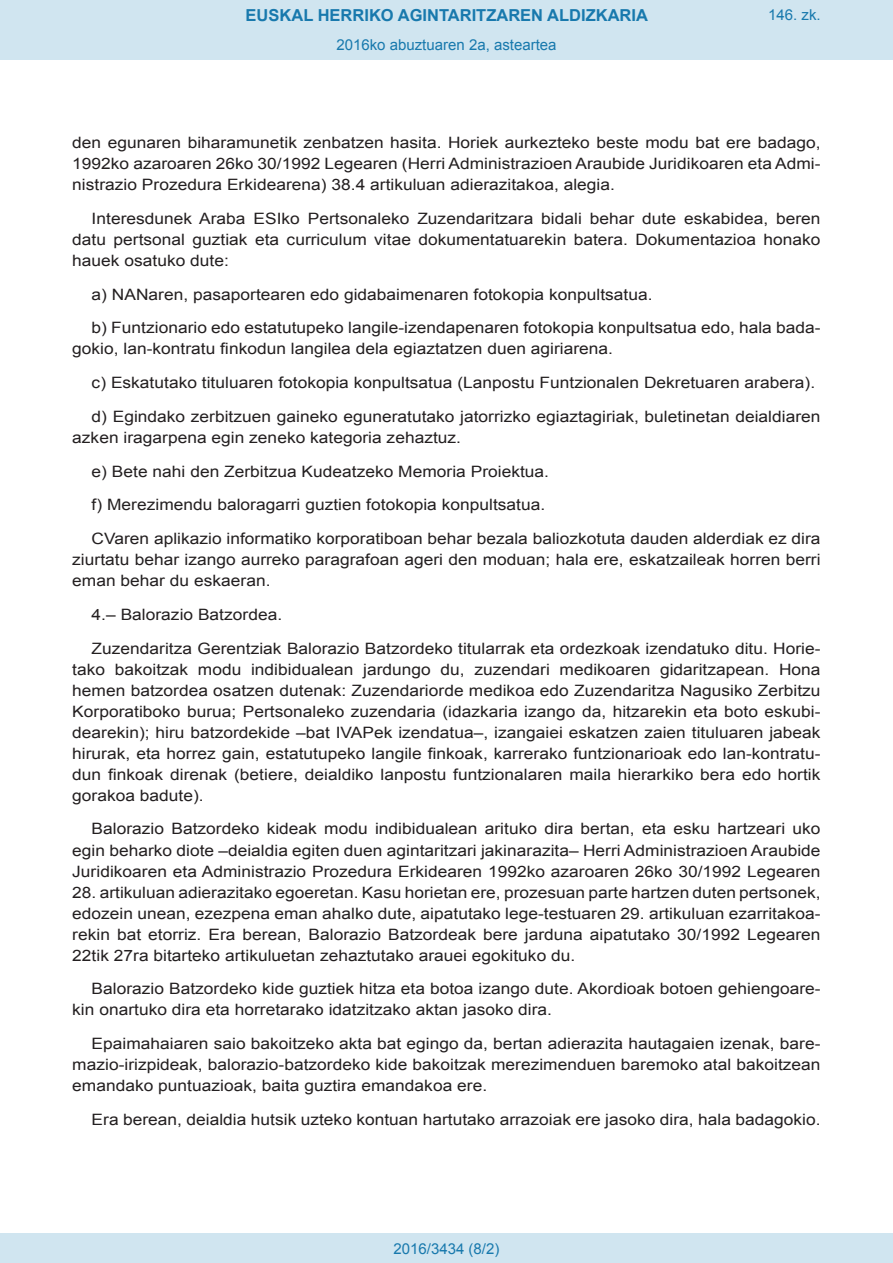
<style>
.page{position:relative;width:893px;height:1263px;background:#fff}
.page>*{position:absolute;margin:0;border:0;box-sizing:border-box;transform-origin:0 0}
.t1{font:700 16.5px "Arial";color:#1879ad}
.BOPVDetalle{font:15.6px/21px "Arial";color:#231f20;text-align:justify;scale:1.11 1}
.Paginacion_Centro{font:15px "Arial";color:#1879ad}
</style>
<div class="page">
<div style="left:0;top:0;width:893px;height:60px;background:#d0e5f0"></div>
<div style="left:0;top:1233px;width:893px;height:30px;background:#d0e5f0"></div>
<p class="t1" style="left:246px;top:4px;width:404px">EUSKAL HERRIKO AGINTARITZAREN ALDIZKARIA</p>
<p class="Paginacion_Centro" style="left:336px;top:35px;width:222px">2016ko abuztuaren 2a, asteartea</p>
<p class="Paginacion_Centro" style="left:768px;top:5px;width:54px">146. zk.</p>
<p class="BOPVDetalle" style="left:72px;top:132px;width:676px">den egunaren biharamunetik zenbatzen hasita. Horiek aurkezteko beste modu bat ere badago, 1992ko azaroaren 26ko 30/1992 Legearen (Herri Administrazioen Araubide Juridikoaren eta Admi&shy;nistrazio Prozedura Erkidearena) 38.4 artikuluan adierazitakoa, alegia.</p>
<p class="BOPVDetalle" style="left:72px;top:208px;width:676px;text-indent:19px">Interesdunek Araba ESIko Pertsonaleko Zuzendaritzara bidali behar dute eskabidea, beren datu pertsonal guztiak eta curriculum vitae dokumentatuarekin batera. Dokumentazioa honako hauek osatuko dute:</p>
<p class="BOPVDetalle" style="left:92px;top:284px;width:507px">a) NANaren, pasaportearen edo gidabaimenaren fotokopia konpultsatua.</p>
<p class="BOPVDetalle" style="left:72px;top:318px;width:676px;text-indent:19px">b) Funtzionario edo estatutupeko langile-izendapenaren fotokopia konpultsatua edo, hala bada&shy;gokio, lan-kontratu finkodun langilea dela egiaztatzen duen agiriarena.</p>
<p class="BOPVDetalle" style="left:92px;top:372px;width:653px">c) Eskatutako tituluaren fotokopia konpultsatua (Lanpostu Funtzionalen Dekretuaren arabera).</p>
<p class="BOPVDetalle" style="left:72px;top:406px;width:676px;text-indent:19px">d) Egindako zerbitzuen gaineko eguneratutako jatorrizko egiaztagiriak, buletinetan deialdiaren azken iragarpena egin zeneko kategoria zehaztuz.</p>
<p class="BOPVDetalle" style="left:92px;top:461px;width:414px">e) Bete nahi den Zerbitzua Kudeatzeko Memoria Proiektua.</p>
<p class="BOPVDetalle" style="left:92px;top:495px;width:410px">f) Merezimendu baloragarri guztien fotokopia konpultsatua.</p>
<p class="BOPVDetalle" style="left:72px;top:528px;width:676px;text-indent:19px">CVaren aplikazio informatiko korporatiboan behar bezala baliozkotuta dauden alderdiak ez dira ziurtatu behar izango aurreko paragrafoan ageri den moduan; hala ere, eskatzaileak horren berri eman behar du eskaeran.</p>
<p class="BOPVDetalle" style="left:92px;top:604px;width:173px">4.– Balorazio Batzordea.</p>
<p class="BOPVDetalle" style="left:72px;top:638px;width:676px;text-indent:19px">Zuzendaritza Gerentziak Balorazio Batzordeko titularrak eta ordezkoak izendatuko ditu. Horie&shy;tako bakoitzak modu indibidualean jardungo du, zuzendari medikoaren gidaritzapean. Hona hemen batzordea osatzen dutenak: Zuzendariorde medikoa edo Zuzendaritza Nagusiko Zerbitzu Korporatiboko burua; Pertsonaleko zuzendaria (idazkaria izango da, hitzarekin eta boto eskubi&shy;dearekin); hiru batzordekide –bat IVAPek izendatua–, izangaiei eskatzen zaien tituluaren jabeak hirurak, eta horrez gain, estatutupeko langile finkoak, karrerako funtzionarioak edo lan-kontratu&shy;dun finkoak direnak (betiere, deialdiko lanpostu funtzionalaren maila hierarkiko bera edo hortik gorakoa badute).</p>
<p class="BOPVDetalle" style="left:72px;top:819px;width:676px;text-indent:19px">Balorazio Batzordeko kideak modu indibidualean arituko dira bertan, eta esku hartzeari uko egin beharko diote –deialdia egiten duen agintaritzari jakinarazita– Herri Administrazioen Araubide Juridikoaren eta Administrazio Prozedura Erkidearen 1992ko azaroaren 26ko 30/1992 Legearen</p>
<p class="BOPVDetalle" style="left:72px;top:882px;width:676px">28. artikuluan adierazitako egoeretan. Kasu horietan ere, prozesuan parte hartzen duten pertsonek, edozein unean, ezezpena eman ahalko dute, aipatutako lege-testuaren 29. artikuluan ezarritakoa&shy;rekin bat etorriz. Era berean, Balorazio Batzordeak bere jarduna aipatutako 30/1992 Legearen 22tik 27ra bitarteko artikuluetan zehaztutako arauei egokituko du.</p>
<p class="BOPVDetalle" style="left:72px;top:978px;width:676px;text-indent:19px">Balorazio Batzordeko kide guztiek hitza eta botoa izango dute. Akordioak botoen gehiengoare&shy;kin onartuko dira eta horretarako idatzitzako aktan jasoko dira.</p>
<p class="BOPVDetalle" style="left:72px;top:1033px;width:676px;text-indent:19px">Epaimahaiaren saio bakoitzeko akta bat egingo da, bertan adierazita hautagaien izenak, bare&shy;mazio-irizpideak, balorazio-batzordeko kide bakoitzak merezimenduen baremoko atal bakoitzean emandako puntuazioak, baita guztira emandakoa ere.</p>
<p class="BOPVDetalle" style="left:92px;top:1109px;width:658px">Era berean, deialdia hutsik uzteko kontuan hartutako arrazoiak ere jasoko dira, hala badagokio.</p>
<p class="Paginacion_Centro" style="left:393px;top:1238px;width:107px">2016/3434 (8/2)</p>
</div>
